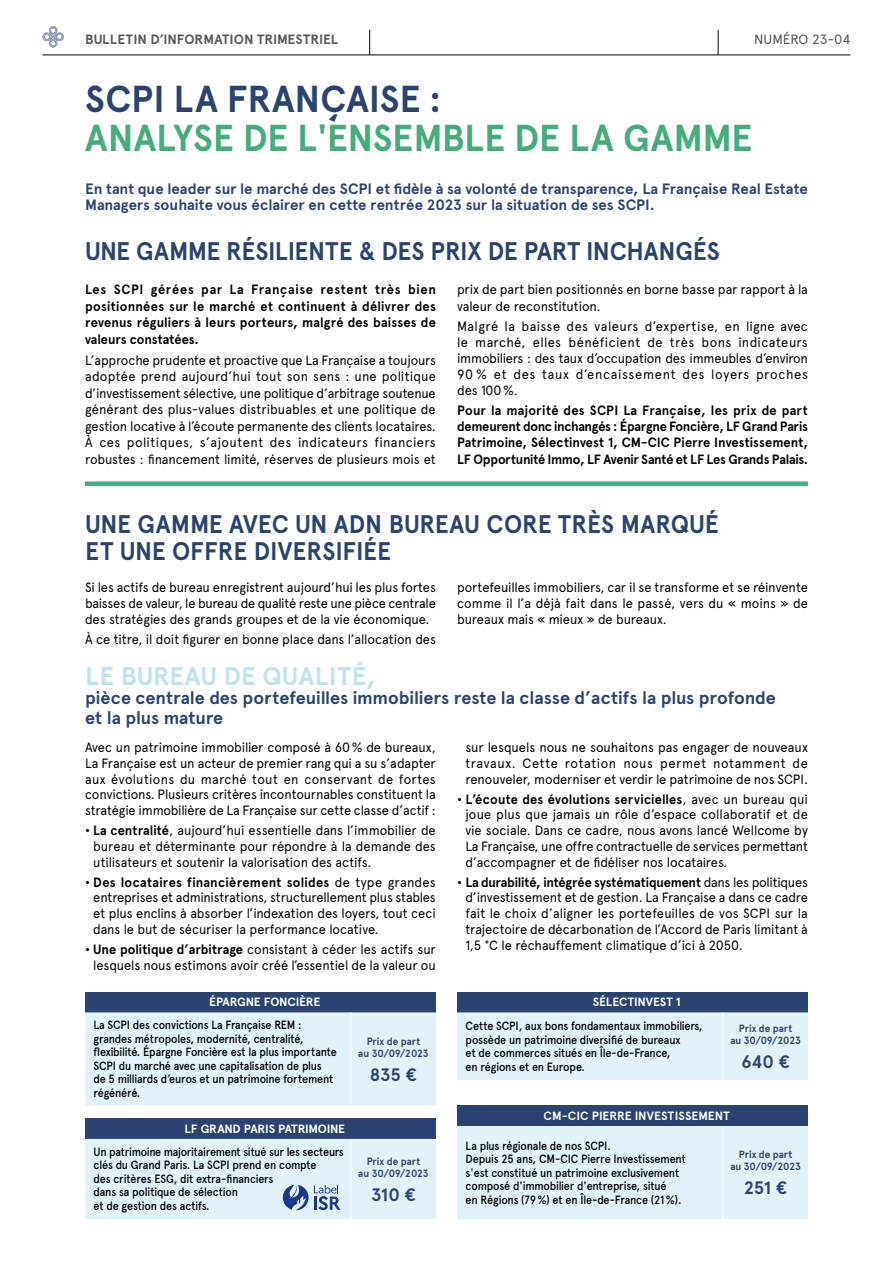
<style>
.page{position:relative;width:893px;height:1263px;background:#fff}
.page>*{position:absolute;margin:0;border:0;box-sizing:border-box;transform-origin:0 0}
.TITRE_1{font:700 37.5px/39px "Apercu";letter-spacing:-.005em;color:#45ad7b}
.t1{font:700 25.5px/27px "Apercu";letter-spacing:-.005em;color:#2b4370;scale:.95 1}
.t2{font:700 25.5px "Apercu";letter-spacing:.01em;color:#c0e4ef}
.T_body_book_gauche{font:700 18px/19.5px "Apercu";letter-spacing:-.005em;color:#2b4370}
.t3{font:700 15px/16.5px "Apercu";letter-spacing:-.005em;color:#2b4370}
.t4{font:13.5px/15.8px "Apercu";letter-spacing:-.005em;color:#000;text-align:justify;scale:.95 1}
.t5{font:700 13.5px/16.5px "Apercu";letter-spacing:-.005em;color:#000;text-align:justify;scale:.95 1}
.t6{font:700 13.5px "Apercu";letter-spacing:.005em;color:#575756}
.t7{font:13.5px "Apercu";letter-spacing:-.01em;color:#575756}
.T_body_book_gauche-2{font:500 12px/13.5px "Apercu";letter-spacing:-.015em;color:#000;scale:.9 1}
.T_body_book_gauche-3{font:700 12px "Apercu";letter-spacing:-.01em;color:#fff}
.T_body_book_gauche-4{font:700 10.5px/12px "Apercu";letter-spacing:-.005em;color:#2b4370;text-align:center;scale:.95 1}
.s1{color:#2b4370}
.s2{font-weight:700}
</style>
<div class="page">
<svg style="left:718px;top:30px;width:1px;height:25px"></svg>
<svg style="left:43px;top:26px;width:21px;height:21px"></svg>
<hr style="left:43px;top:55px;width:807px;height:1px;background:#000">
<svg style="left:369px;top:30px;width:1px;height:25px"></svg>
<div style="left:85px;top:481px;width:723px;height:5px;background:#45ad7b"></div>
<div style="left:85px;top:992px;width:351px;height:20px;background:#2b4370"></div>
<div style="left:85px;top:1012px;width:351px;height:93px;background:#e1f2f8"></div>
<hr style="left:350px;top:1012px;width:1px;height:93px;background:#fff">
<div style="left:85px;top:1118px;width:351px;height:21px;background:#2b4370"></div>
<div style="left:457px;top:992px;width:351px;height:20px;background:#2b4370"></div>
<div style="left:457px;top:1012px;width:351px;height:68px;background:#e1f2f8"></div>
<hr style="left:722px;top:1012px;width:1px;height:68px;background:#fff">
<div style="left:457px;top:1106px;width:351px;height:20px;background:#2b4370"></div>
<div style="left:457px;top:1126px;width:351px;height:93px;background:#e1f2f8"></div>
<hr style="left:722px;top:1126px;width:1px;height:93px;background:#fff">
<div style="left:85px;top:1139px;width:351px;height:80px;background:#e1f2f8"></div>
<p class="t6" style="left:85px;top:31px;width:254px">BULLETIN D’INFORMATION TRIMESTRIEL</p>
<p class="t7" style="left:754px;top:31px;width:98px">NUMÉRO 23-04</p>
<p class="TITRE_1" style="left:85px;top:79px;width:669px"><span class="s1">SCPI LA FRANÇAISE :<br></span>ANALYSE DE L'ENSEMBLE DE LA GAMME</p>
<p class="t3" style="left:85px;top:180px;width:724px">En tant que leader sur le marché des SCPI et fidèle à sa volonté de transparence, La Française Real Estate<br>Managers souhaite vous éclairer en cette rentrée 2023 sur la situation de ses SCPI.</p>
<p class="t1" style="left:85px;top:238px;width:669px">UNE GAMME RÉSILIENTE &amp; DES PRIX DE PART INCHANGÉS</p>
<p class="t5" style="left:85px;top:282px;width:371px">Les SCPI gérées par La Française restent très bien positionnées sur le marché et continuent à délivrer des revenus réguliers à leurs porteurs, malgré des baisses de valeurs constatées.</p>
<p class="t4" style="left:85px;top:352px;width:371px;line-height:16.5px">L’approche prudente et proactive que La Française a toujours adoptée prend aujourd’hui tout son sens : une politique d’investissement sélective, une politique d’arbitrage soutenue générant des plus-values distribuables et une politique de gestion locative à l’écoute permanente des clients locataires.<br>À ces politiques, s’ajoutent des indicateurs financiers robustes : financement limité, réserves de plusieurs mois et</p>
<p class="t4" style="left:457px;top:282px;width:371px">prix de part bien positionnés en borne basse par rapport à la valeur de reconstitution.</p>
<p class="t4" style="left:457px;top:318px;width:371px">Malgré la baisse des valeurs d’expertise, en ligne avec le marché, elles bénéficient de très bons indicateurs immobiliers : des taux d’occupation des immeubles d’environ 90 % et des taux d’encaissement des loyers proches des 100%.</p>
<p class="t5" style="left:457px;top:403px;width:371px;line-height:16px">Pour la majorité des SCPI La Française, les prix de part demeurent donc inchangés : Épargne Foncière, LF Grand Paris Patrimoine, Sélectinvest 1, CM-CIC Pierre Investissement, LF Opportunité Immo, LF Avenir Santé et LF Les Grands Palais.</p>
<p class="t1" style="left:85px;top:510px;width:668px">UNE GAMME AVEC UN ADN BUREAU CORE TRÈS MARQUÉ<br>ET UNE OFFRE DIVERSIFIÉE</p>
<p class="t4" style="left:85px;top:579px;width:371px">Si les actifs de bureau enregistrent aujourd’hui les plus fortes baisses de valeur, le bureau de qualité reste une pièce centrale des stratégies des grands groupes et de la vie économique.</p>
<p class="t4" style="left:85px;top:631px;width:371px">À ce titre, il doit figurer en bonne place dans l’allocation des</p>
<p class="t4" style="left:457px;top:579px;width:371px">portefeuilles immobiliers, car il se transforme et se réinvente comme il l’a déjà fait dans le passé, vers du « moins » de bureaux mais « mieux » de bureaux.</p>
<p class="t2" style="left:85px;top:660px;width:292px">LE BUREAU DE QUALITÉ,</p>
<p class="T_body_book_gauche" style="left:85px;top:688px;width:692px">pièce centrale des portefeuilles immobiliers reste la classe d’actifs la plus profonde et la plus mature</p>
<p class="t4" style="left:85px;top:739px;width:371px">Avec un patrimoine immobilier composé à 60% de bureaux, La Française est un acteur de premier rang qui a su s’adapter aux évolutions du marché tout en conservant de fortes convictions. Plusieurs critères incontournables constituent la stratégie immobilière de La Française sur cette classe d’actif :</p>
<p class="t4" style="left:93px;top:822px;width:362px;text-indent:-8px"><span class="s2">• La centralité</span>, aujourd’hui essentielle dans l’immobilier de bureau et déterminante pour répondre à la demande des utilisateurs et soutenir la valorisation des actifs.</p>
<p class="t4" style="left:93px;top:874px;width:362px;text-indent:-8px"><span class="s2">• Des locataires financièrement solides</span> de type grandes entreprises et administrations, structurellement plus stables et plus enclins à absorber l’indexation des loyers, tout ceci dans le but de sécuriser la performance locative.</p>
<p class="t4" style="left:85px;top:941px;width:371px;text-align:right"><span class="s2">• Une politique d’arbitrage</span> consistant à céder les actifs sur lesquels nous estimons avoir créé l’essentiel de la valeur ou</p>
<p class="t4" style="left:465px;top:739px;width:362px">sur lesquels nous ne souhaitons pas engager de nouveaux travaux. Cette rotation nous permet notamment de renouveler, moderniser et verdir le patrimoine de nos SCPI.</p>
<p class="t4" style="left:465px;top:791px;width:362px;text-indent:-8px"><span class="s2">• L’écoute des évolutions servicielles</span>, avec un bureau qui joue plus que jamais un rôle d’espace collaboratif et de vie sociale. Dans ce cadre, nous avons lancé Wellcome by La Française, une offre contractuelle de services permettant d’accompagner et de fidéliser nos locataires.</p>
<p class="t4" style="left:465px;top:874px;width:362px;text-indent:-8px"><span class="s2">• La durabilité, intégrée systématiquement</span> dans les politiques d’investissement et de gestion. La Française a dans ce cadre fait le choix d’aligner les portefeuilles de vos SCPI sur la trajectoire de décarbonation de l’Accord de Paris limitant à 1,5 °C le réchauffement climatique d’ici à 2050.</p>
<p class="T_body_book_gauche-3" style="left:209px;top:995px;width:113px">ÉPARGNE FONCIÈRE</p>
<p class="T_body_book_gauche-2" style="left:94px;top:1018px;width:272px">La SCPI des convictions La Française REM : grandes métropoles, modernité, centralité, flexibilité. Épargne Foncière est la plus importante SCPI du marché avec une capitalisation de plus<br>de 5 milliards d’euros et un patrimoine fortement régénéré.</p>
<p class="T_body_book_gauche-4" style="left:358px;top:1035px;width:76px">Prix de part<br>au 30/09/2023</p>
<p class="T_body_book_gauche" style="left:370px;top:1065px;width:49px">835 €</p>
<p class="T_body_book_gauche-3" style="left:184px;top:1121px;width:162px">LF GRAND PARIS PATRIMOINE</p>
<p class="T_body_book_gauche-2" style="left:94px;top:1145px;width:280px">Un patrimoine majoritairement situé sur les secteurs clés du Grand Paris. La SCPI prend en compte<br>des critères ESG, dit extra-financiers<br>dans sa politique de sélection<br>et de gestion des actifs.</p>
<p class="T_body_book_gauche-4" style="left:358px;top:1155px;width:76px">Prix de part<br>au 30/09/2023</p>
<p class="T_body_book_gauche" style="left:371px;top:1185px;width:46px">310 €</p>
<p class="T_body_book_gauche-3" style="left:593px;top:995px;width:89px">SÉLECTINVEST 1</p>
<p class="T_body_book_gauche-2" style="left:466px;top:1019px;width:265px">Cette SCPI, aux bons fondamentaux immobiliers,</p>
<p class="T_body_book_gauche-2" style="left:466px;top:1033px;width:240px">possède un patrimoine diversifié de bureaux</p>
<p class="T_body_book_gauche-2" style="left:466px;top:1046px;width:229px">et de commerces situés en Île-de-France,</p>
<p class="T_body_book_gauche-2" style="left:466px;top:1060px;width:134px">en régions et en Europe.</p>
<p class="T_body_book_gauche-4" style="left:730px;top:1022px;width:76px">Prix de part<br>au 30/09/2023</p>
<p class="T_body_book_gauche" style="left:741px;top:1052px;width:50px">640 €</p>
<p class="T_body_book_gauche-3" style="left:544px;top:1109px;width:188px">CM-CIC PIERRE INVESTISSEMENT</p>
<p class="T_body_book_gauche-2" style="left:466px;top:1139px;width:163px">La plus régionale de nos SCPI.</p>
<p class="T_body_book_gauche-2" style="left:466px;top:1152px;width:246px">Depuis 25 ans, CM-CIC Pierre Investissement s'est constitué un patrimoine exclusivement composé d'immobilier d'entreprise, situé<br>en Régions (79%) et en Île-de-France (21%).</p>
<p class="T_body_book_gauche-4" style="left:730px;top:1149px;width:76px">Prix de part<br>au 30/09/2023</p>
<p class="T_body_book_gauche" style="left:744px;top:1178px;width:45px">251 €</p>
</div>
